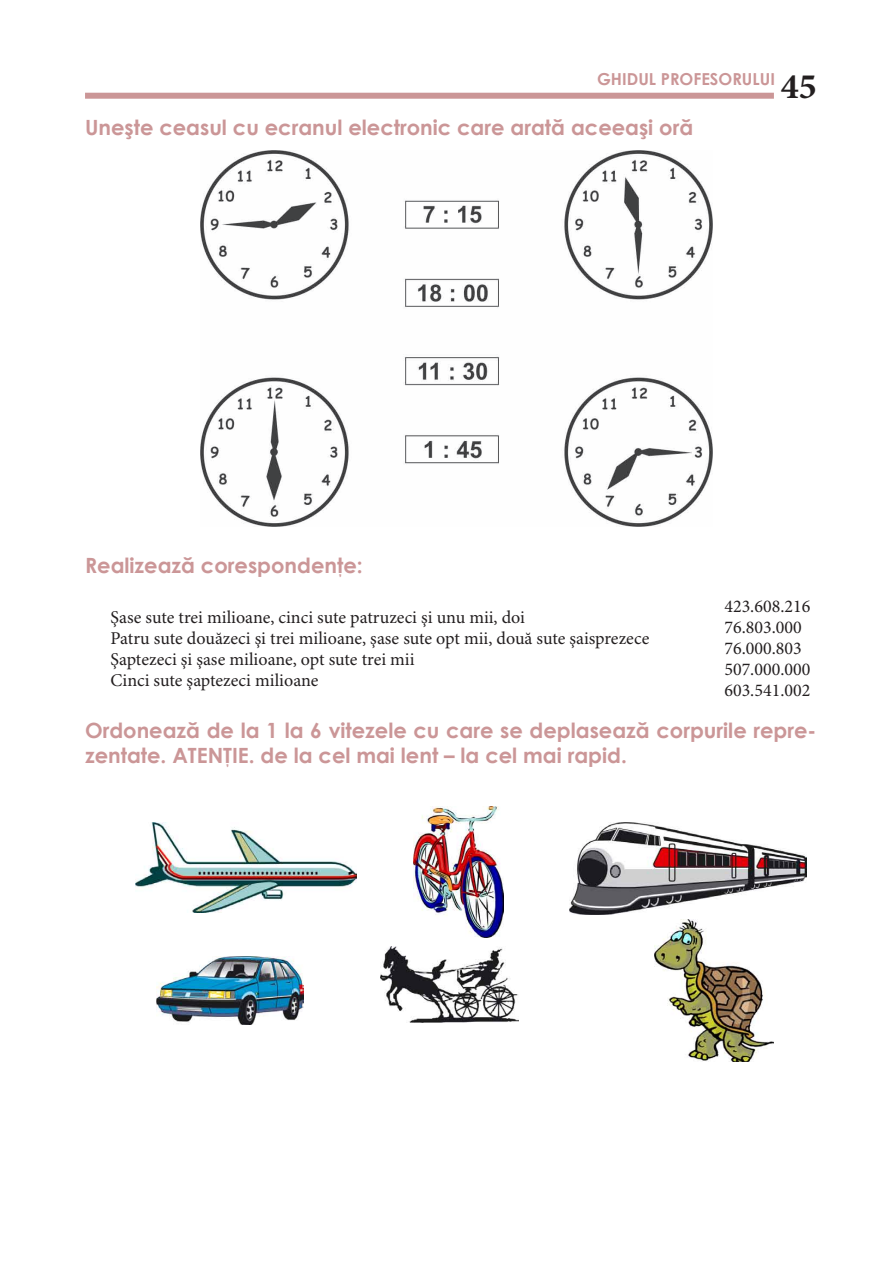
<style>
.page{position:relative;width:893px;height:1263px;background:#fff}
.page>*{position:absolute;margin:0;border:0;box-sizing:border-box;transform-origin:0 0}
.t1{font:700 21px/25.2px "Century Gothic";color:#cb9697}
.t2{font:18px/21px "Minion Pro";color:#231f20}
.t3{font:700 16.5px "Century Gothic";color:#cb9697}
.s1{font-family:"Minion Pro";font-size:36px;color:#231f20}
</style>
<div class="page">
<div style="left:85px;top:93px;width:689px;height:6px;background:#cb9697"></div>
<img style="left:200px;top:150px;width:513px;height:377px">
<img style="left:136px;top:822px;width:220px;height:90px">
<img style="left:413px;top:807px;width:90px;height:130px">
<img style="left:156px;top:956px;width:148px;height:69px">
<img style="left:381px;top:946px;width:138px;height:76px">
<img style="left:570px;top:822px;width:237px;height:92px">
<img style="left:655px;top:919px;width:118px;height:143px">
<p class="t3" style="left:597px;top:66px;width:221px">GHIDUL PROFESORULUI <span class="s1">45</span></p>
<p class="t1" style="left:85px;top:114px;width:610px">Uneşte ceasul cu ecranul electronic care arată aceeaşi oră</p>
<p class="t1" style="left:85px;top:551px;width:279px">Realizează corespondenţe:</p>
<p class="t2" style="left:111px;top:607px;width:540px">Şase sute trei milioane, cinci sute patruzeci şi unu mii, doi<br>Patru sute douăzeci şi trei milioane, şase sute opt mii, două sute şaisprezece Şaptezeci şi şase milioane, opt sute trei mii<br>Cinci sute şaptezeci milioane</p>
<p class="t2" style="left:724px;top:597px;width:87px">423.608.216<br>76.803.000<br>76.000.803<br>507.000.000<br>603.541.002</p>
<p class="t1" style="left:85px;top:716px;width:733px">Ordonează de la 1 la 6 vitezele cu care se deplasează corpurile repre&shy;zentate. ATENŢIE. de la cel mai lent – la cel mai rapid.</p>
</div>
